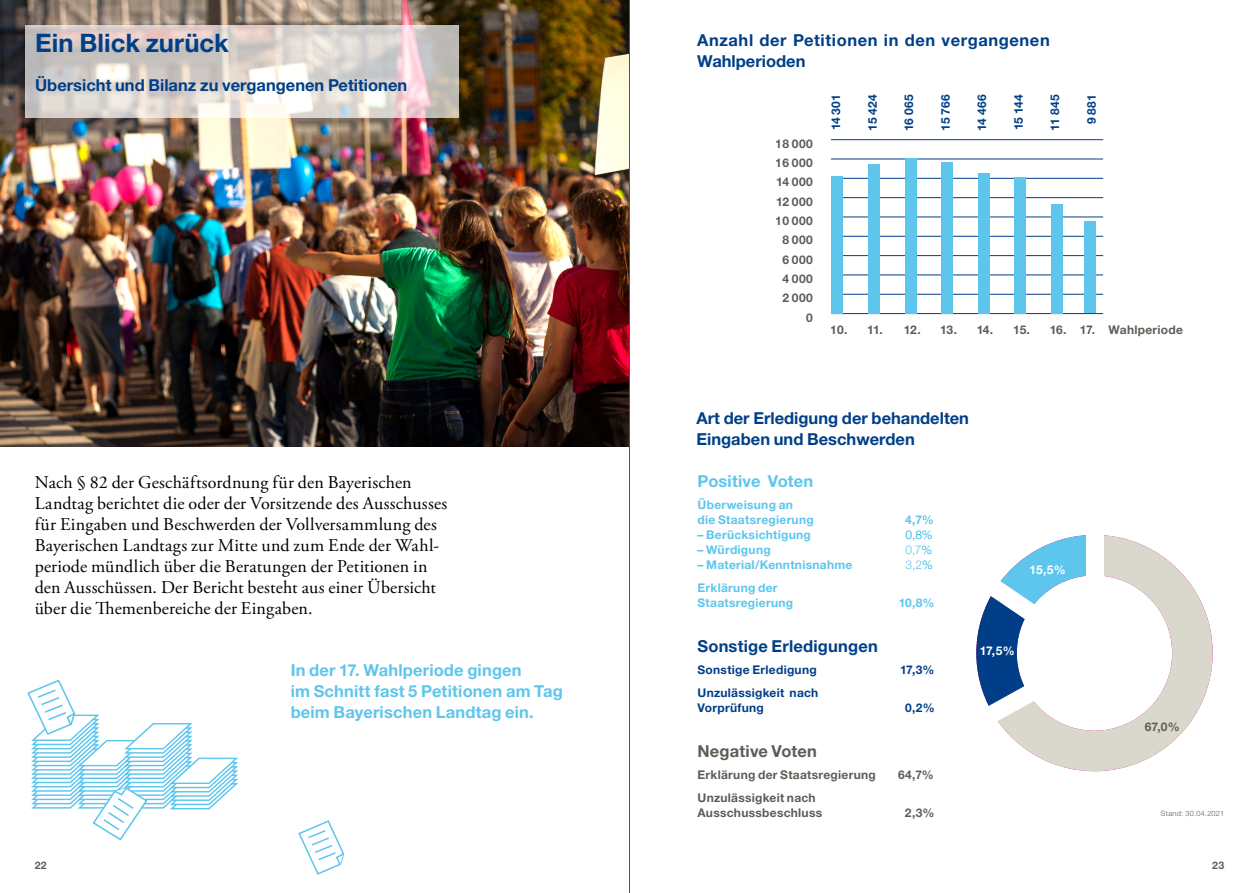
<style>
.page{position:relative;width:1259px;height:893px;background:#fff}
.page>*{position:absolute;margin:0;border:0;box-sizing:border-box;transform-origin:0 0}
.t1{font:700 25.5px "Helvetica Neue LTW1 G";letter-spacing:.005em;color:#003f87}
.t2{font:18px/21px "Adobe Garamond Pro";letter-spacing:.01em;color:#000}
.t3{font:700 16.5px/21px "Helvetica Neue LTW1 G";color:#003f87}
.t4{font:700 16.5px/21px "Helvetica Neue LTW1 G";letter-spacing:.01em;color:#5ec5ed}
.t5{font:700 16.5px/21px "Helvetica Neue LTW1 G";letter-spacing:.035em;color:#003f87}
.t6{font:700 16.5px "Helvetica Neue LTW1 G";letter-spacing:.01em;color:#5c5e56}
.t7{font:700 12px/15px "Helvetica Neue LTW1 G";letter-spacing:.025em;color:#5ec5ed}
.t8{font:700 12px/15px "Helvetica Neue LTW1 G";letter-spacing:.025em;color:#5c5e56}
.t9{font:700 12px/15px "Helvetica Neue LTW1 G";letter-spacing:.02em;color:#003f87}
.t10{font:700 12px/19.4px "Helvetica Neue LTW1 G";letter-spacing:.045em;color:#5c5e56;text-align:right}
.t11{font:700 12px "Helvetica Neue LTW1 G";color:#fff}
.t12{font:300 12px "Helvetica Neue LTW1 G";color:#5ec5ed}
.t13{font:300 12px "Helvetica Neue LTW1 G";color:#00b0e6}
.t14{font:700 10.5px "Helvetica Neue LTW1 G";color:#5c5e56}
.t15{font:300 7.35px "Helvetica Neue LTW1 G";letter-spacing:.04em;color:#5c5e56}
.s1{color:#00b0e6}
</style>
<div class="page">
<img style="left:0;top:0;width:629px;height:446px">
<svg style="left:26px;top:26px;width:433px;height:92px;background:#dbd3cf"></svg>
<hr style="left:831px;top:313px;width:272px;height:1px;background:#003f87">
<hr style="left:831px;top:294px;width:272px;height:1px;background:#003f87">
<hr style="left:831px;top:275px;width:272px;height:1px;background:#003f87">
<hr style="left:831px;top:255px;width:272px;height:1px;background:#003f87">
<hr style="left:831px;top:236px;width:272px;height:1px;background:#003f87">
<hr style="left:831px;top:217px;width:272px;height:1px;background:#003f87">
<hr style="left:831px;top:197px;width:272px;height:1px;background:#003f87">
<hr style="left:831px;top:178px;width:272px;height:1px;background:#003f87">
<hr style="left:831px;top:159px;width:272px;height:1px;background:#003f87">
<hr style="left:831px;top:139px;width:272px;height:1px;background:#003f87">
<div style="left:831px;top:176px;width:11px;height:138px;background:#5ec5ed"></div>
<div style="left:868px;top:164px;width:12px;height:150px;background:#5ec5ed"></div>
<div style="left:904px;top:158px;width:12px;height:156px;background:#5ec5ed"></div>
<div style="left:941px;top:162px;width:12px;height:152px;background:#5ec5ed"></div>
<div style="left:977px;top:173px;width:12px;height:141px;background:#5ec5ed"></div>
<div style="left:1014px;top:177px;width:12px;height:137px;background:#5ec5ed"></div>
<div style="left:1050px;top:204px;width:12px;height:110px;background:#5ec5ed"></div>
<div style="left:1084px;top:222px;width:12px;height:91px;background:#5ec5ed"></div>
<svg style="left:298px;top:820px;width:47px;height:55px"></svg>
<svg style="left:27px;top:679px;width:211px;height:162px"></svg>
<svg style="left:1035px;top:542px;width:178px;height:230px"></svg>
<svg style="left:976px;top:535px;width:159px;height:220px"></svg>
<hr style="left:629px;top:0;width:1px;height:893px;background:#5a4f4a">
<h1 class="t1" style="left:35px;top:27px;width:195px">Ein Blick zurück</h1>
<p class="t3" style="left:35px;top:75px;width:374px">Übersicht und Bilanz zu vergangenen Petitionen</p>
<p class="t2" style="left:35px;top:472px;width:414px">Nach § 82 der Geschäftsordnung für den Bayerischen Landtag berichtet die oder der Vorsitzende des Ausschusses für Eingaben und Beschwerden der Vollversammlung des Bayerischen Landtags zur Mitte und zum Ende der Wahl&shy;periode mündlich über die Beratungen der Petitionen in den Ausschüssen. Der Bericht besteht aus einer Übersicht über die Themenbereiche der Eingaben.</p>
<p class="t4" style="left:291px;top:659px;width:274px">In der 17. Wahlperiode gingen<br>im Schnitt fast 5 Petitionen am Tag beim Bayerischen Landtag ein.</p>
<p class="t5" style="left:697px;top:29px;width:354px">Anzahl der Petitionen in den vergangenen<br>Wahlperioden</p>
<p class="t10" style="left:776px;top:134px;width:38px">18 000<br>16 000<br>14 000<br>12 000<br>10 000<br>8 000<br>6 000<br>4 000<br>2 000<br>0</p>
<p class="t9" style="left:828px;top:130px;width:38px;rotate:-90deg">14 301</p>
<p class="t9" style="left:865px;top:131px;width:38px;rotate:-90deg">15 424</p>
<p class="t9" style="left:901px;top:131px;width:38px;rotate:-90deg">16 065</p>
<p class="t9" style="left:938px;top:131px;width:38px;rotate:-90deg">15 766</p>
<p class="t9" style="left:974px;top:131px;width:38px;rotate:-90deg">14 466</p>
<p class="t9" style="left:1011px;top:130px;width:37px;rotate:-90deg">15 144</p>
<p class="t9" style="left:1047px;top:130px;width:38px;rotate:-90deg">11 845</p>
<p class="t9" style="left:1084px;top:124px;width:31px;rotate:-90deg">9 881</p>
<p class="t8" style="left:830px;top:322px;width:54px">10. 11.</p>
<p class="t8" style="left:903px;top:322px;width:55px">12. 13.</p>
<p class="t8" style="left:976px;top:322px;width:55px">14. 15.</p>
<p class="t8" style="left:1049px;top:322px;width:135px">16. 17. Wahlperiode</p>
<p class="t3" style="left:696px;top:407px;width:274px">Art der Erledigung der behandelten<br>Eingaben und Beschwerden</p>
<p class="t4" style="left:697px;top:470px;width:117px">Positive Voten</p>
<p class="t7" style="left:697px;top:497px;width:118px">Überweisung an die Staatsregierung</p>
<p class="t7" style="left:905px;top:512px;width:30px">4,7%</p>
<p class="t7" style="left:697px;top:527px;width:115px">– Berücksichtigung</p>
<p class="t13" style="left:905px;top:528px;width:29px">0,8%</p>
<p class="t7" style="left:697px;top:542px;width:75px">– Würdigung</p>
<p class="t12" style="left:905px;top:543px;width:28px">0,7<span class="s1">%</span></p>
<p class="t7" style="left:697px;top:557px;width:156px">– Material/Kenntnisnahme</p>
<p class="t12" style="left:905px;top:558px;width:29px">3,2<span class="s1">%</span></p>
<p class="t7" style="left:697px;top:580px;width:97px">Erklärung der<br>Staatsregierung</p>
<p class="t7" style="left:898px;top:595px;width:37px">10,8%</p>
<p class="t3" style="left:697px;top:635px;width:182px">Sonstige Erledigungen</p>
<p class="t9" style="left:697px;top:662px;width:121px">Sonstige Erledigung</p>
<p class="t9" style="left:900px;top:662px;width:36px">17,3%</p>
<p class="t9" style="left:697px;top:685px;width:122px">Unzulässigkeit nach<br>Vorprüfung</p>
<p class="t9" style="left:905px;top:700px;width:31px">0,2%</p>
<p class="t6" style="left:697px;top:741px;width:121px">Negative Voten</p>
<p class="t8" style="left:697px;top:767px;width:180px">Erklärung der Staatsregierung</p>
<p class="t8" style="left:898px;top:767px;width:37px">64,7%</p>
<p class="t8" style="left:697px;top:790px;width:126px">Unzulässigkeit nach<br>Ausschussbeschluss</p>
<p class="t8" style="left:905px;top:805px;width:31px">2,3%</p>
<p class="t11" style="left:1029px;top:562px;width:38px">15,5%</p>
<p class="t11" style="left:980px;top:643px;width:36px">17,5%</p>
<p class="t8" style="left:1144px;top:719px;width:36px">67,0%</p>
<p class="t15" style="left:1161px;top:809px;width:65px">Stand: 30.04.2021</p>
<p class="t14" style="left:35px;top:858px;width:14px">22</p>
<p class="t14" style="left:1212px;top:858px;width:14px">23</p>
</div>
